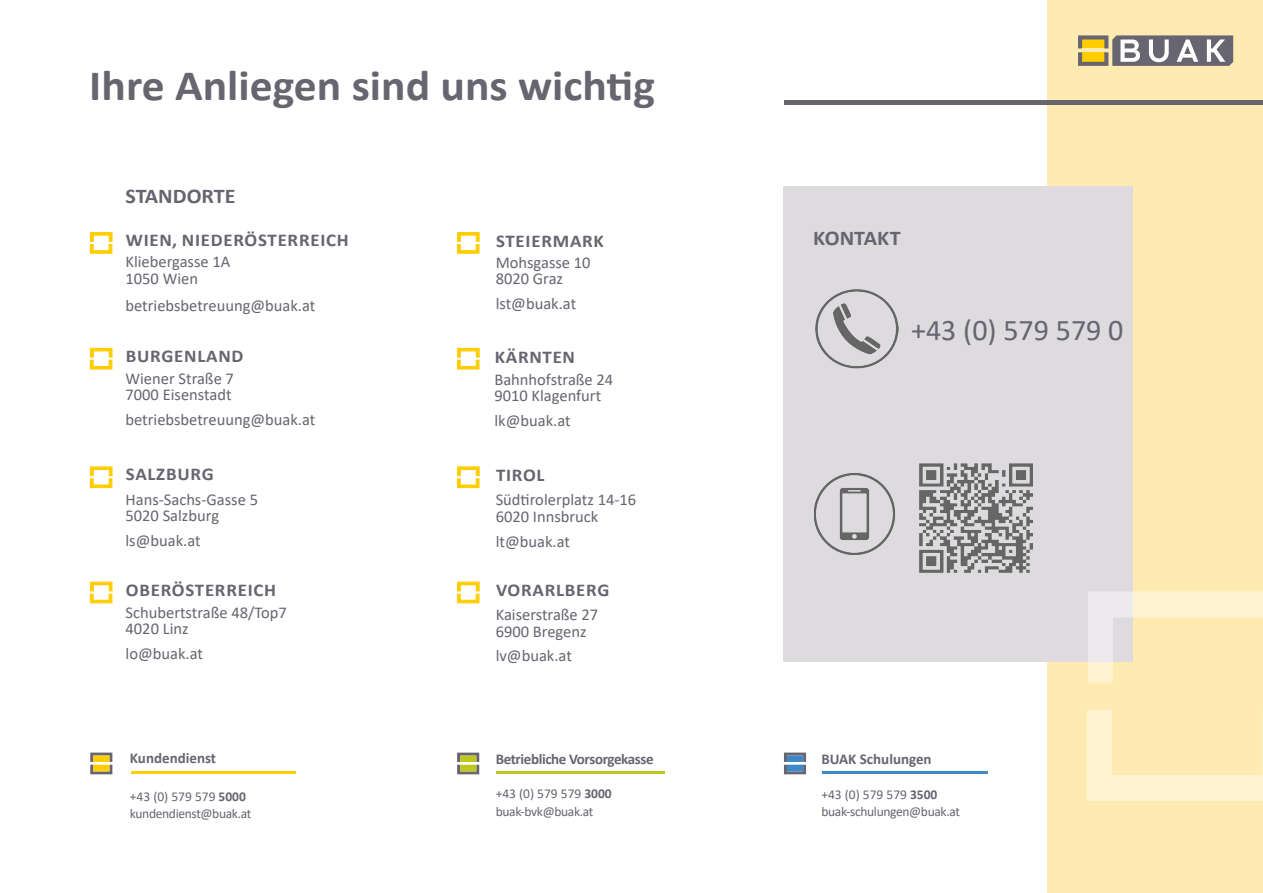
<style>
.page{position:relative;width:1263px;height:893px;background:#fff}
.page>*{position:absolute;margin:0;border:0;box-sizing:border-box;transform-origin:0 0}
.t1{font:700 43.5px "Calibri";color:#666570;scale:1.05 1}
.t2{font:30px "Calibri";color:#666570}
.t3{font:700 21px "Calibri";color:#666570;scale:1.05 1}
.t4{font:700 18px "Calibri";letter-spacing:.04em;color:#666570;scale:1.05 1}
.t5{font:16.5px/24.8px "Calibri";color:#666570}
.t6{font:700 15px "Calibri";color:#666570}
.t7{font:700 15px "Calibri";letter-spacing:-.025em;color:#666570}
.t8{font:13.5px "Calibri";letter-spacing:-.025em;color:#666570}
.s1{font-weight:700}
</style>
<div class="page">
<svg style="left:89px;top:232px;width:24px;height:22px"></svg>
<svg style="left:457px;top:753px;width:22px;height:21px"></svg>
<div style="left:1048px;top:0;width:215px;height:893px;background:#ffebb2"></div>
<hr style="left:785px;top:101px;width:478px;height:4px;background:#666570">
<div style="left:783px;top:186px;width:350px;height:476px;background:#dedbdf"></div>
<svg style="left:89px;top:347px;width:24px;height:23px"></svg>
<svg style="left:89px;top:466px;width:24px;height:23px"></svg>
<svg style="left:89px;top:581px;width:24px;height:23px"></svg>
<svg style="left:457px;top:232px;width:23px;height:22px"></svg>
<svg style="left:457px;top:347px;width:23px;height:23px"></svg>
<svg style="left:457px;top:466px;width:23px;height:23px"></svg>
<svg style="left:457px;top:581px;width:23px;height:23px"></svg>
<svg style="left:784px;top:753px;width:22px;height:21px"></svg>
<svg style="left:90px;top:753px;width:22px;height:21px"></svg>
<svg style="left:1078px;top:35px;width:155px;height:31px"></svg>
<svg style="left:1087px;top:710px;width:176px;height:91px"></svg>
<svg style="left:1088px;top:591px;width:175px;height:91px"></svg>
<img style="left:919px;top:463px;width:114px;height:110px">
<img style="left:814px;top:473px;width:81px;height:82px">
<img style="left:815px;top:289px;width:83px;height:79px">
<hr style="left:131px;top:772px;width:165px;height:2px;background:#ffcd00">
<hr style="left:496px;top:772px;width:169px;height:2px;background:#c0c71d">
<hr style="left:822px;top:772px;width:165px;height:2px;background:#3e88c8">
<p class="t1" style="left:89px;top:55px;width:540px">Ihre Anliegen sind uns wichtig</p>
<p class="t3" style="left:126px;top:181px;width:106px">STANDORTE</p>
<p class="t4" style="left:126px;top:227px;width:214px">WIEN, NIEDERÖSTERREICH</p>
<p class="t5" style="left:126px;top:249px;width:106px">Kliebergasse 1A</p>
<p class="t5" style="left:126px;top:264px;width:191px;line-height:27.2px">1050 Wien betriebsbetreuung@buak.at</p>
<p class="t4" style="left:126px;top:343px;width:113px">BURGENLAND</p>
<p class="t5" style="left:126px;top:365px;width:110px">Wiener Straße 7</p>
<p class="t5" style="left:126px;top:382px;width:191px">7000 Eisenstadt betriebsbetreuung@buak.at</p>
<p class="t4" style="left:126px;top:461px;width:85px">SALZBURG</p>
<p class="t5" style="left:126px;top:486px;width:134px">Hans-Sachs-Gasse 5</p>
<p class="t5" style="left:126px;top:503px;width:95px">5020 Salzburg ls@buak.at</p>
<p class="t4" style="left:126px;top:577px;width:145px">OBERÖSTERREICH</p>
<p class="t5" style="left:126px;top:599px;width:163px">Schubertstraße 48/Top7</p>
<p class="t5" style="left:126px;top:616px;width:79px">4020 Linz lo@buak.at</p>
<p class="t6" style="left:130px;top:748px;width:88px">Kundendienst</p>
<p class="t8" style="left:130px;top:787px;width:118px">+43 (0) 579 579 <span class="s1">5000</span></p>
<p class="t8" style="left:130px;top:805px;width:123px">kundendienst@buak.at</p>
<p class="t4" style="left:496px;top:228px;width:104px">STEIERMARK</p>
<p class="t5" style="left:496px;top:250px;width:96px">Mohsgasse 10</p>
<p class="t5" style="left:496px;top:266px;width:82px">8020 Graz lst@buak.at</p>
<p class="t4" style="left:495px;top:344px;width:78px">KÄRNTEN</p>
<p class="t5" style="left:494px;top:366px;width:120px">Bahnhofstraße 24</p>
<p class="t5" style="left:494px;top:383px;width:108px">9010 Klagenfurt lk@buak.at</p>
<p class="t4" style="left:496px;top:462px;width:48px">TIROL</p>
<p class="t5" style="left:496px;top:487px;width:142px">Südtirolerplatz 14-16</p>
<p class="t5" style="left:496px;top:504px;width:104px">6020 Innsbruck lt@buak.at</p>
<p class="t4" style="left:496px;top:578px;width:109px">VORARLBERG</p>
<p class="t5" style="left:496px;top:602px;width:104px">Kaiserstraße 27</p>
<p class="t5" style="left:496px;top:618px;width:92px">6900 Bregenz lv@buak.at</p>
<p class="t7" style="left:496px;top:748px;width:159px">Betriebliche Vorsorgekasse</p>
<p class="t8" style="left:496px;top:784px;width:118px">+43 (0) 579 579 <span class="s1">3000</span></p>
<p class="t8" style="left:496px;top:802px;width:99px">buak-bvk@buak.at</p>
<p class="t3" style="left:813px;top:224px;width:85px">KONTAKT</p>
<p class="t2" style="left:911px;top:309px;width:214px">+43 (0) 579 579 0</p>
<p class="t6" style="left:821px;top:748px;width:112px">BUAK Schulungen</p>
<p class="t8" style="left:821px;top:785px;width:118px">+43 (0) 579 579 <span class="s1">3500</span></p>
<p class="t8" style="left:821px;top:802px;width:140px">buak-schulungen@buak.at</p>
</div>
